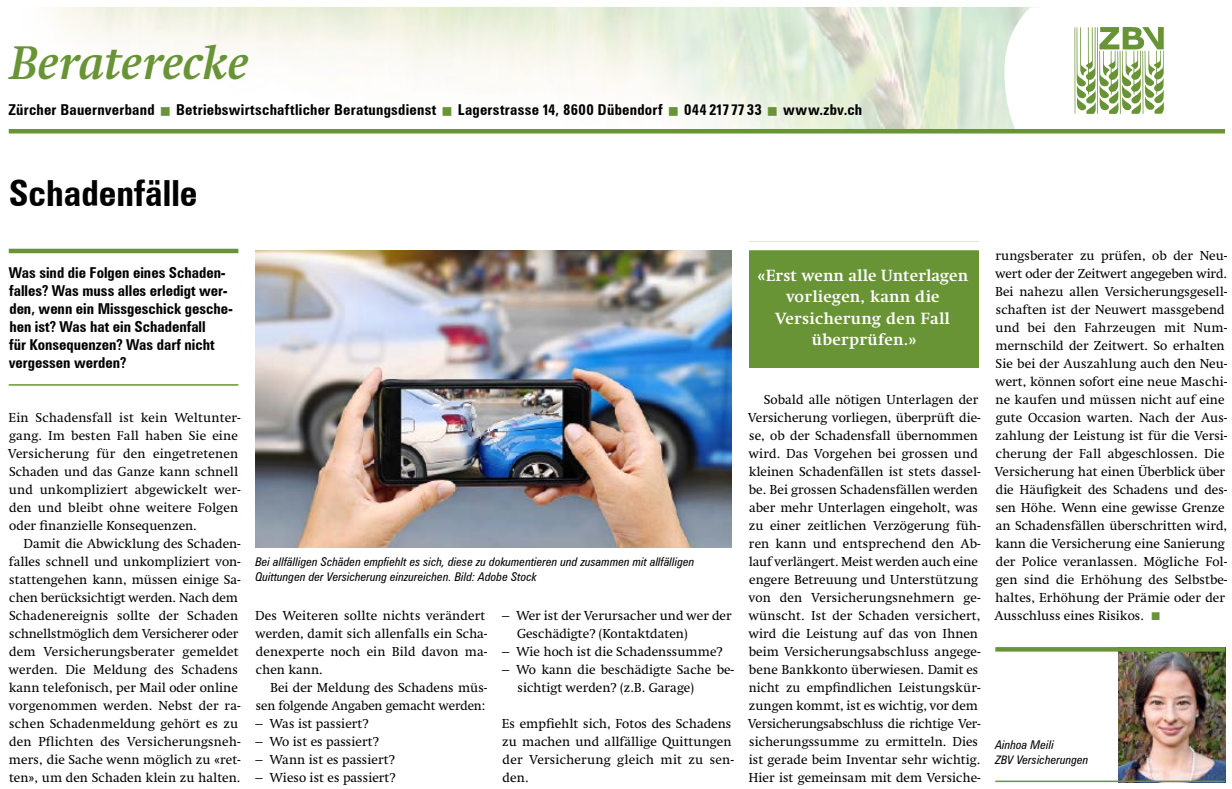
<style>
.page{position:relative;width:1232px;height:789px;background:#fff}
.page>*{position:absolute;margin:0;border:0;box-sizing:border-box;transform-origin:0 0}
.t1{font:italic 700 48px "Swift LT Pro";color:#689435}
.t2{font:700 condensed 36px "Zurich BT";color:#000}
.t3{font:700 16.5px/21.3px "Swift LT Pro";letter-spacing:.015em;color:#fff;text-align:center}
.t4{font:700 condensed 15px/18px "Zurich BT";color:#000}
.t5{font:13.35px/18px "Swift LT Pro";color:#000}
.t6{font:italic condensed 12px/15px "Zurich BT";letter-spacing:.01em;color:#000}
.s1{color:#689435}
.s2{font-size:11.7px}
</style>
<div class="page">
<div style="left:9px;top:248px;width:229px;height:5px;background:#689435"></div>
<hr style="left:9px;top:384px;width:229px;height:1px;background:#689435">
<div style="left:749px;top:241px;width:229px;height:126px;background:#689435"></div>
<div style="left:744px;top:241px;width:238px;height:9px;background:#fff"></div>
<img style="left:1119px;top:651px;width:106px;height:129px">
<hr style="left:995px;top:647px;width:230px;height:4px;background:#689435">
<hr style="left:995px;top:780px;width:230px;height:1px;background:#689435">
<img style="left:255px;top:251px;width:477px;height:296px">
<img style="left:56px;top:7px;width:948px;height:122px">
<hr style="left:9px;top:129px;width:1216px;height:4px;background:#689435">
<svg style="left:1004px;top:7px;width:160px;height:122px"></svg>
<h1 class="t1" style="left:9px;top:34px;width:246px">Beraterecke</h1>
<p class="t4" style="left:9px;top:101px;width:855px">Zürcher Bauernverband <span class="s1">■</span> Betriebswirtschaftlicher Beratungsdienst <span class="s1">■</span> Lagerstrasse 14, 8600 Dübendorf <span class="s1">■</span> 044 2177733 <span class="s1">■</span> www.zbv.ch</p>
<h2 class="t2" style="left:9px;top:171px;width:190px">Schadenfälle</h2>
<p class="t4" style="left:9px;top:263px;width:225px">Was sind die Folgen eines Schaden&shy;falles? Was muss alles erledigt wer&shy;den, wenn ein Missgeschick gesche&shy;hen ist? Was hat ein Schadenfall<br>für Konsequenzen? Was darf nicht vergessen werden?</p>
<p class="t5" style="left:8px;top:408px;width:235px">Ein Schadensfall ist kein Weltunter&shy;gang. Im besten Fall haben Sie eine Versicherung für den eingetretenen Schaden und das Ganze kann schnell und unkompliziert abgewickelt wer&shy;den und bleibt ohne weitere Folgen oder finanzielle Konsequenzen.</p>
<p class="t5" style="left:9px;top:534px;width:234px;text-indent:15px">Damit die Abwicklung des Schaden&shy;falles schnell und unkompliziert von&shy;stattengehen kann, müssen einige Sa&shy;chen berücksichtigt werden. Nach dem Schadenereignis sollte der Schaden schnellstmöglich dem Versicherer oder dem Versicherungsberater gemeldet werden. Die Meldung des Schadens kann telefonisch, per Mail oder online vorgenommen werden. Nebst der ra&shy;schen Schadenmeldung gehört es zu den Pflichten des Versicherungsneh&shy;mers, die Sache wenn möglich zu «ret&shy;ten», um den Schaden klein zu halten.</p>
<p class="t6" style="left:255px;top:554px;width:441px">Bei allfälligen Schäden empfiehlt es sich, diese zu dokumentieren und zusammen mit allfälligen<br>Quittungen der Versicherung einzureichen. Bild: Adobe Stock</p>
<p class="t5" style="left:255px;top:606px;width:234px">Des Weiteren sollte nichts verändert werden, damit sich allenfalls ein Scha&shy;denexperte noch ein Bild davon ma&shy;chen kann.</p>
<p class="t5" style="left:256px;top:678px;width:233px;text-align:right">Bei der Meldung des Schadens müs&shy;sen folgende Angaben gemacht werden:</p>
<p class="t5" style="left:256px;top:714px;width:115px">– Was ist passiert?</p>
<p class="t5" style="left:256px;top:732px;width:125px">– Wo ist es passiert?</p>
<p class="t5" style="left:256px;top:750px;width:141px">– Wann ist es passiert?</p>
<p class="t5" style="left:256px;top:768px;width:142px">– Wieso ist es passiert?</p>
<p class="t5" style="left:517px;top:606px;width:216px;text-indent:-15px">– Wer ist der Verursacher und wer der<br>Geschädigte? (Kontaktdaten)</p>
<p class="t5" style="left:502px;top:642px;width:222px">– Wie hoch ist die Schadenssumme?</p>
<p class="t5" style="left:517px;top:660px;width:218px;text-indent:-15px">– Wo kann die beschädigte Sache be&shy;sichtigt werden? (z.B. Garage)</p>
<p class="t5" style="left:502px;top:714px;width:234px">Es empfiehlt sich, Fotos des Schadens zu machen und allfällige Quittungen der Versicherung gleich mit zu sen&shy;den.</p>
<p class="t3" style="left:757px;top:264px;width:212px">«Erst wenn alle Unterlagen vorliegen, kann die<br>Versicherung den Fall überprüfen.»</p>
<p class="t5" style="left:748px;top:390px;width:235px;text-indent:16px">Sobald alle nötigen Unterlagen der Versicherung vorliegen, überprüft die&shy;se, ob der Schadensfall übernommen wird. Das Vorgehen bei grossen und kleinen Schadenfällen ist stets dassel&shy;be. Bei grossen Schadensfällen werden aber mehr Unterlagen eingeholt, was zu einer zeitlichen Verzögerung füh&shy;ren kann und entsprechend den Ab&shy;lauf verlängert. Meist werden auch eine engere Betreuung und Unterstützung von den Versicherungsnehmern ge&shy;wünscht. Ist der Schaden versichert, wird die Leistung auf das von Ihnen beim Versicherungsabschluss angege&shy;bene Bankkonto überwiesen. Damit es nicht zu empfindlichen Leistungskür&shy;zungen kommt, ist es wichtig, vor dem Versicherungsabschluss die richtige Ver&shy;sicherungssumme zu ermitteln. Dies ist gerade beim Inventar sehr wichtig.<br>Hier ist gemeinsam mit dem Versiche-</p>
<p class="t5" style="left:994px;top:246px;width:235px">rungsberater zu prüfen, ob der Neu&shy;wert oder der Zeitwert angegeben wird.<br>Bei nahezu allen Versicherungsgesell&shy;schaften ist der Neuwert massgebend und bei den Fahrzeugen mit Num&shy;mernschild der Zeitwert. So erhalten Sie bei der Auszahlung auch den Neu&shy;wert, können sofort eine neue Maschi&shy;ne kaufen und müssen nicht auf eine gute Occasion warten. Nach der Aus&shy;zahlung der Leistung ist für die Versi&shy;cherung der Fall abgeschlossen. Die Versicherung hat einen Überblick über die Häufigkeit des Schadens und des&shy;sen Höhe. Wenn eine gewisse Grenze an Schadensfällen überschritten wird, kann die Versicherung eine Sanierung der Police veranlassen. Mögliche Fol&shy;gen sind die Erhöhung des Selbstbe&shy;haltes, Erhöhung der Prämie oder der Ausschluss eines Risikos. <span class="s1">■</span></p>
<p class="t6" style="left:995px;top:737px;width:94px">Ainhoa Meili<br><span class="s2">ZBV</span> Versicherungen</p>
</div>
